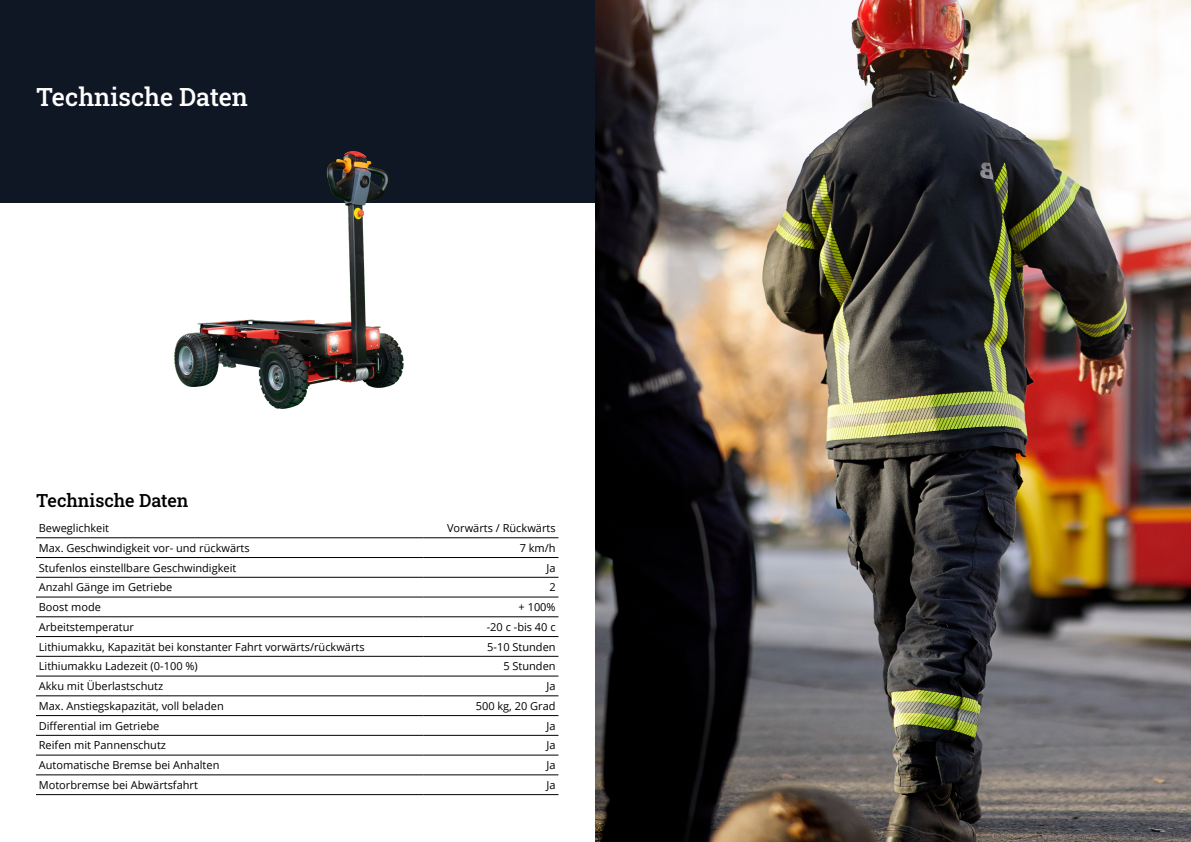
<style>
.page{position:relative;width:1191px;height:842px;background:#fff}
.page>*{position:absolute;margin:0;border:0;box-sizing:border-box;transform-origin:0 0}
.t1{font:500 25px "Roboto Slab";color:#fff}
.t2{font:500 18px "Roboto Slab";color:#000}
.t3{font:11px "Open Sans";color:#000}
</style>
<div class="page">
<div style="left:0;top:0;width:595px;height:203px;background:#101724"></div>
<hr style="left:36px;top:537px;width:387px;height:1px;background:#000">
<hr style="left:423px;top:537px;width:135px;height:1px;background:#000">
<hr style="left:36px;top:557px;width:387px;height:1px;background:#000">
<hr style="left:423px;top:557px;width:135px;height:1px;background:#000">
<hr style="left:36px;top:577px;width:387px;height:1px;background:#000">
<hr style="left:423px;top:577px;width:135px;height:1px;background:#000">
<hr style="left:36px;top:597px;width:387px;height:1px;background:#000">
<hr style="left:423px;top:597px;width:135px;height:1px;background:#000">
<hr style="left:36px;top:616px;width:387px;height:1px;background:#000">
<hr style="left:423px;top:616px;width:135px;height:1px;background:#000">
<hr style="left:36px;top:636px;width:387px;height:1px;background:#000">
<hr style="left:423px;top:636px;width:135px;height:1px;background:#000">
<hr style="left:36px;top:656px;width:387px;height:1px;background:#000">
<hr style="left:423px;top:656px;width:135px;height:1px;background:#000">
<hr style="left:36px;top:676px;width:387px;height:1px;background:#000">
<hr style="left:423px;top:676px;width:135px;height:1px;background:#000">
<hr style="left:36px;top:695px;width:387px;height:1px;background:#000">
<hr style="left:423px;top:695px;width:135px;height:1px;background:#000">
<hr style="left:36px;top:715px;width:387px;height:1px;background:#000">
<hr style="left:423px;top:715px;width:135px;height:1px;background:#000">
<hr style="left:36px;top:735px;width:387px;height:1px;background:#000">
<hr style="left:423px;top:735px;width:135px;height:1px;background:#000">
<hr style="left:36px;top:755px;width:387px;height:1px;background:#000">
<hr style="left:423px;top:755px;width:135px;height:1px;background:#000">
<hr style="left:36px;top:775px;width:387px;height:1px;background:#000">
<hr style="left:423px;top:775px;width:135px;height:1px;background:#000">
<hr style="left:36px;top:794px;width:387px;height:1px;background:#000">
<hr style="left:423px;top:794px;width:135px;height:1px;background:#000">
<img style="left:174px;top:151px;width:230px;height:258px">
<img style="left:595px;top:0;width:596px;height:842px">
<h1 class="t1" style="left:36px;top:79px;width:213px">Technische Daten</h1>
<h2 class="t2" style="left:36px;top:488px;width:154px">Technische Daten</h2>
<p class="t3" style="left:39px;top:521px;width:72px">Beweglichkeit</p>
<p class="t3" style="left:447px;top:521px;width:110px">Vorwärts / Rückwärts</p>
<p class="t3" style="left:39px;top:540px;width:212px">Max. Geschwindigkeit vor- und rückwärts</p>
<p class="t3" style="left:520px;top:540px;width:37px">7 km/h</p>
<p class="t3" style="left:39px;top:560px;width:199px">Stufenlos einstellbare Geschwindigkeit</p>
<p class="t3" style="left:546px;top:560px;width:11px">Ja</p>
<p class="t3" style="left:39px;top:580px;width:135px">Anzahl Gänge im Getriebe</p>
<p class="t3" style="left:549px;top:580px;width:8px">2</p>
<p class="t3" style="left:39px;top:600px;width:64px">Boost mode</p>
<p class="t3" style="left:518px;top:600px;width:39px">+ 100%</p>
<p class="t3" style="left:39px;top:619px;width:97px">Arbeitstemperatur</p>
<p class="t3" style="left:487px;top:619px;width:70px">-20 c -bis 40 c</p>
<p class="t3" style="left:39px;top:639px;width:327px">Lithiumakku, Kapazität bei konstanter Fahrt vorwärts/rückwärts</p>
<p class="t3" style="left:487px;top:639px;width:70px">5-10 Stunden</p>
<p class="t3" style="left:39px;top:659px;width:160px">Lithiumakku Ladezeit (0-100 %)</p>
<p class="t3" style="left:503px;top:659px;width:54px">5 Stunden</p>
<p class="t3" style="left:39px;top:679px;width:126px">Akku mit Überlastschutz</p>
<p class="t3" style="left:546px;top:679px;width:11px">Ja</p>
<p class="t3" style="left:39px;top:698px;width:186px">Max. Anstiegskapazität, voll beladen</p>
<p class="t3" style="left:476px;top:698px;width:81px">500 kg, 20 Grad</p>
<p class="t3" style="left:39px;top:718px;width:122px">Differential im Getriebe</p>
<p class="t3" style="left:546px;top:718px;width:11px">Ja</p>
<p class="t3" style="left:39px;top:738px;width:129px">Reifen mit Pannenschutz</p>
<p class="t3" style="left:546px;top:738px;width:11px">Ja</p>
<p class="t3" style="left:39px;top:758px;width:182px">Automatische Bremse bei Anhalten</p>
<p class="t3" style="left:546px;top:758px;width:11px">Ja</p>
<p class="t3" style="left:39px;top:777px;width:161px">Motorbremse bei Abwärtsfahrt</p>
<p class="t3" style="left:546px;top:777px;width:11px">Ja</p>
</div>
